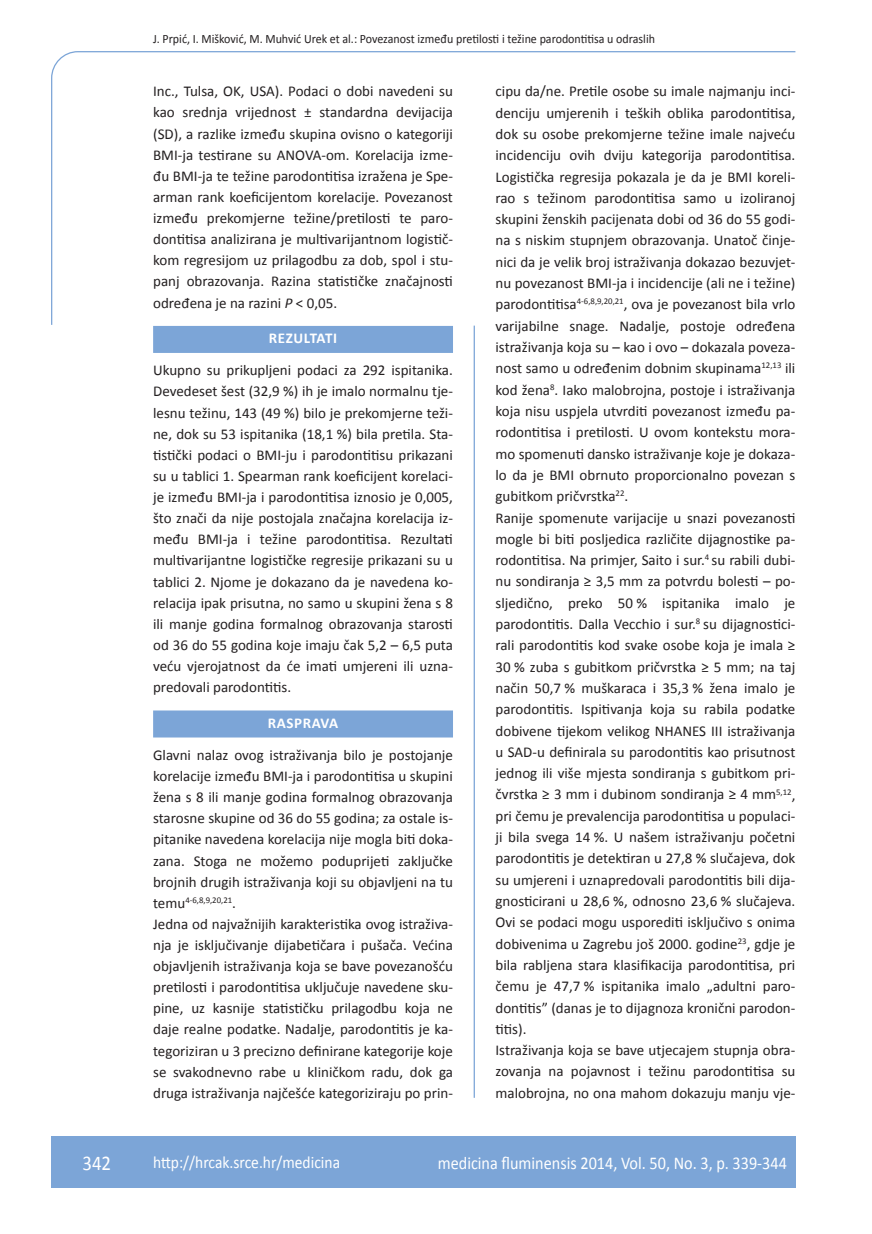
<style>
.page{position:relative;width:872px;height:1234px;background:#fff}
.page>*{position:absolute;margin:0;border:0;box-sizing:border-box;transform-origin:0 0}
.t1{font:21px "Calibri";color:#fff;scale:.9 1}
.t2{font:18px "Calibri";color:#fff;scale:.9 1}
.t3{font:17.25px "Calibri";color:#fff;scale:.9 1}
.t4{font:15px/21.3px "Calibri";color:#231f20;text-align:justify}
.t5{font:700 15px "Calibri";letter-spacing:.04em;color:#fff}
.t6{font:12.75px "Calibri";color:#231f20;scale:.94 1}
.t7{font:8.7px "Calibri";color:#231f20}
.s1{font-style:italic}
.s2{font-size:15px}
</style>
<div class="page">
<svg style="left:51px;top:51px;width:745px;height:275px"></svg>
<hr style="left:473px;top:325px;width:2px;height:772px;background:#7ca5d7">
<div style="left:51px;top:1135px;width:744px;height:51px;background:#7ca5d7"></div>
<div style="left:153px;top:326px;width:300px;height:27px;background:#7ca5d7"></div>
<div style="left:153px;top:710px;width:300px;height:27px;background:#7ca5d7"></div>
<p class="t6" style="left:153px;top:30px;width:535px">J. Prpić, I. Mišković, M. Muhvić Urek et al.: Povezanost između pretilosti i težine parodontitisa u odraslih</p>
<p class="t4" style="left:153px;top:80px;width:301px">Inc., Tulsa, OK, USA). Podaci o dobi navedeni su kao srednja vrijednost ± standardna devijacija (SD), a razlike između skupina ovisno o kategoriji BMI-ja testirane su ANOVA-om. Korelacija izme&shy;đu BMI-ja te težine parodontitisa izražena je Spe&shy;arman rank koeficijentom korelacije. Povezanost između prekomjerne težine/pretilosti te paro&shy;dontitisa analizirana je multivarijantnom logistič&shy;kom regresijom uz prilagodbu za dob, spol i stu&shy;panj obrazovanja. Razina statističke značajnosti određena je na razini <span class="s1">P</span> &lt; 0,05.</p>
<p class="t5" style="left:269px;top:329px;width:70px">REZULTATI</p>
<p class="t4" style="left:153px;top:359px;width:301px">Ukupno su prikupljeni podaci za 292 ispitanika.<br>Devedeset šest (32,9 %) ih je imalo normalnu tje&shy;lesnu težinu, 143 (49 %) bilo je prekomjerne teži&shy;ne, dok su 53 ispitanika (18,1 %) bila pretila. Sta&shy;tistički podaci o BMI-ju i parodontitisu prikazani su u tablici 1. Spearman rank koeficijent korelaci&shy;je između BMI-ja i parodontitisa iznosio je 0,005, što znači da nije postojala značajna korelacija iz&shy;među BMI-ja i težine parodontitisa. Rezultati multivarijantne logističke regresije prikazani su u tablici 2. Njome je dokazano da je navedena ko&shy;relacija ipak prisutna, no samo u skupini žena s 8 ili manje godina formalnog obrazovanja starosti od 36 do 55 godina koje imaju čak 5,2 – 6,5 puta veću vjerojatnost da će imati umjereni ili uzna&shy;predovali parodontitis.</p>
<p class="t5" style="left:268px;top:713px;width:72px">RASPRAVA</p>
<p class="t4" style="left:153px;top:743px;width:301px">Glavni nalaz ovog istraživanja bilo je postojanje korelacije između BMI-ja i parodontitisa u skupini žena s 8 ili manje godina formalnog obrazovanja starosne skupine od 36 do 55 godina; za ostale is&shy;pitanike navedena korelacija nije mogla biti doka&shy;zana. Stoga ne možemo poduprijeti zaključke brojnih drugih istraživanja koji su objavljeni na tu</p>
<p class="t7" style="left:153px;top:894px;width:84px"><span class="s2">temu</span>4-6,8,9,20,21<span class="s2">.</span></p>
<p class="t4" style="left:153px;top:912px;width:301px">Jedna od najvažnijih karakteristika ovog istraživa&shy;nja je isključivanje dijabetičara i pušača. Većina objavljenih istraživanja koja se bave povezanošću pretilosti i parodontitisa uključuje navedene sku&shy;pine, uz kasnije statističku prilagodbu koja ne daje realne podatke. Nadalje, parodontitis je ka&shy;tegoriziran u 3 precizno definirane kategorije koje se svakodnevno rabe u kliničkom radu, dok ga druga istraživanja najčešće kategoriziraju po prin-</p>
<p class="t4" style="left:495px;top:80px;width:301px;text-align:left">cipu da/ne. Pretile osobe su imale najmanju inci&shy;denciju umjerenih i teških oblika parodontitisa, dok su osobe prekomjerne težine imale najveću incidenciju ovih dviju kategorija parodontitisa.<br>Logistička regresija pokazala je da je BMI koreli&shy;rao s težinom parodontitisa samo u izoliranoj skupini ženskih pacijenata dobi od 36 do 55 godi&shy;na s niskim stupnjem obrazovanja. Unatoč činje&shy;nici da je velik broj istraživanja dokazao bezuvjet&shy;nu povezanost BMI-ja i incidencije (ali ne i težine) parodontitisa<sup>4-6,8,9,20,21</sup>, ova je povezanost bila vrlo varijabilne snage. Nadalje, postoje određena istraživanja koja su – kao i ovo – dokazala poveza&shy;nost samo u određenim dobnim skupinama<sup>12,13</sup> ili kod žena<sup>8</sup>. Iako malobrojna, postoje i istraživanja koja nisu uspjela utvrditi povezanost između pa&shy;rodontitisa i pretilosti. U ovom kontekstu mora&shy;mo spomenuti dansko istraživanje koje je dokaza&shy;lo da je BMI obrnuto proporcionalno povezan s gubitkom pričvrstka<sup>22</sup>.<br>Ranije spomenute varijacije u snazi povezanosti mogle bi biti posljedica različite dijagnostike pa&shy;rodontitisa. Na primjer, Saito i sur.<sup>4</sup> su rabili dubi&shy;nu sondiranja ≥ 3,5 mm za potvrdu bolesti – po&shy;sljedično, preko 50 % ispitanika imalo je parodontitis. Dalla Vecchio i sur.<sup>8</sup> su dijagnostici&shy;rali parodontitis kod svake osobe koja je imala ≥ 30 % zuba s gubitkom pričvrstka ≥ 5 mm; na taj način 50,7 % muškaraca i 35,3 % žena imalo je parodontitis. Ispitivanja koja su rabila podatke dobivene tijekom velikog NHANES III istraživanja u SAD-u definirala su parodontitis kao prisutnost jednog ili više mjesta sondiranja s gubitkom pri&shy;čvrstka ≥ 3 mm i dubinom sondiranja ≥ 4 mm<sup>5,12</sup>, pri čemu je prevalencija parodontitisa u populaci&shy;ji bila svega 14 %. U našem istraživanju početni parodontitis je detektiran u 27,8 % slučajeva, dok su umjereni i uznapredovali parodontitis bili dija&shy;gnosticirani u 28,6 %, odnosno 23,6 % slučajeva.<br>Ovi se podaci mogu usporediti isključivo s onima dobivenima u Zagrebu još 2000. godine<sup>23</sup>, gdje je bila rabljena stara klasifikacija parodontitisa, pri čemu je 47,7 % ispitanika imalo „adultni paro&shy;dontitis” (danas je to dijagnoza kronični parodon&shy;titis).<br>Istraživanja koja se bave utjecajem stupnja obra&shy;zovanja na pojavnost i težinu parodontitisa su malobrojna, no ona mahom dokazuju manju vje-</p>
<h1 class="t1" style="left:82px;top:1149px;width:33px">342</h1>
<p class="t3" style="left:153px;top:1150px;width:209px">http://hrcak.srce.hr/medicina</p>
<p class="t2" style="left:438px;top:1151px;width:389px">medicina fluminensis 2014, Vol. 50, No. 3, p. 339-344</p>
</div>
